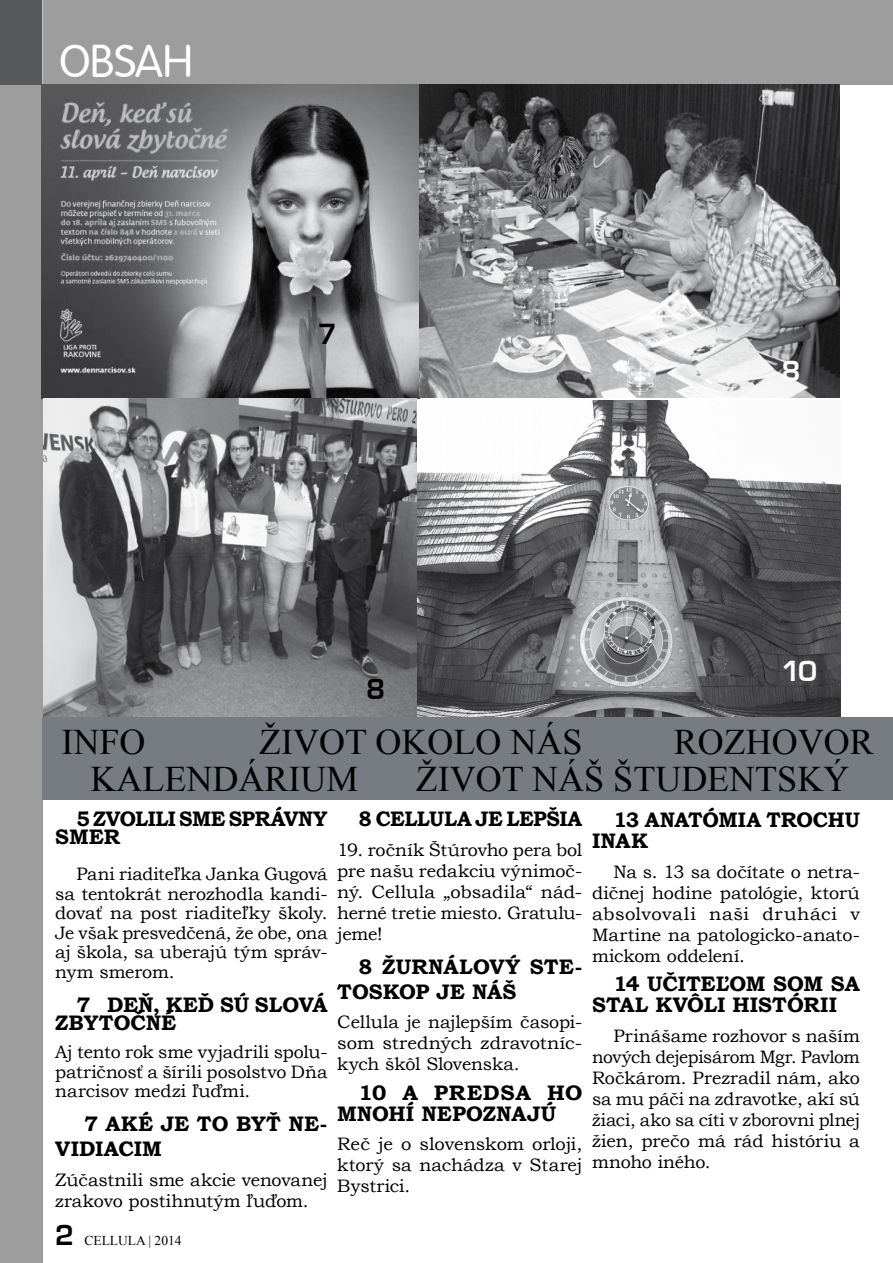
<style>
.page{position:relative;width:893px;height:1263px;background:#fff}
.page>*{position:absolute;margin:0;border:0;box-sizing:border-box;transform-origin:0 0}
.t1{font:45px "Vogue CE";color:#fff}
.t2{font:36px/37.2px "Times New Roman";color:#000}
.t3{font:27px "Euromode CE Bold";color:#fff}
.t4{font:27px "Euromode CE Bold";color:#000}
.t5{font:700 21px/21px "Bookman Old Style";color:#000}
.t6{font:700 21px/18px "Bookman Old Style";letter-spacing:-.02em;color:#000}
.t7{font:18px/21px "Bookman Old Style";letter-spacing:-.005em;color:#000;text-align:justify}
.t8{font:13.5px "Times New Roman";color:#000}
.s1{font-family:"Euromode CE Bold";font-size:27px}
</style>
<div class="page">
<div style="left:43px;top:0;width:850px;height:85px;background:#9e9d9e"></div>
<div style="left:0;top:85px;width:43px;height:1178px;background:#9e9d9e"></div>
<div style="left:0;top:0;width:43px;height:85px;background:#55595c"></div>
<img style="left:417px;top:400px;width:424px;height:316px">
<img style="left:41px;top:84px;width:799px;height:315px">
<img style="left:43px;top:398px;width:373px;height:318px">
<div style="left:42px;top:716px;width:851px;height:83px;background:#777c82"></div>
<h1 class="t1" style="left:60px;top:35px;width:135px">Obsah</h1>
<h3 class="t4" style="left:318px;top:318px;width:21px">7</h3>
<h3 class="t4" style="left:366px;top:673px;width:21px">8</h3>
<h3 class="t3" style="left:782px;top:355px;width:21px">8</h3>
<h3 class="t3" style="left:782px;top:655px;width:37px">10</h3>
<h2 class="t2" style="left:416px;top:722px;width:168px;text-indent:-157px">ŽIVOT OKOLO NÁS<br>ŽIVOT</h2>
<h2 class="t2" style="left:90px;top:722px;width:269px;text-indent:-29px">INFO<br>KALENDÁRIUM</h2>
<h2 class="t2" style="left:674px;top:722px;width:201px">ROZHOVOR</h2>
<h2 class="t2" style="left:532px;top:760px;width:126px">NÁŠ ŠTUDENTSK</h2>
<h2 class="t2" style="left:823px;top:760px;width:27px">Ý</h2>
<p class="t6" style="left:55px;top:810px;width:274px;text-indent:21px">5 ZVOLILI SME SPRÁVNY<br>SMER</p>
<p class="t7" style="left:55px;top:864px;width:274px;line-height:19.5px;text-indent:21px">Pani riaditeľka Janka Gugová sa tentokrát nerozhodla kandi&shy;dovať na post riaditeľky školy.<br>Je však presvedčená, že obe, ona aj škola, sa uberajú tým správ&shy;nym smerom.</p>
<p class="t5" style="left:55px;top:996px;width:271px;line-height:18px;text-indent:21px">7 DEŇ, KEĎ SÚ SLOVÁ<br>ZBYTOČNÉ</p>
<p class="t7" style="left:55px;top:1042px;width:274px;line-height:19.5px">Aj tento rok sme vyjadrili spolu&shy;patričnosť a šírili posolstvo Dňa narcisov medzi ľuďmi.</p>
<p class="t5" style="left:55px;top:1111px;width:274px;line-height:25.2px;text-indent:29px">7 AKÉ JE TO BYŤ NE-<br>VIDIACIM</p>
<p class="t7" style="left:55px;top:1169px;width:274px">Zúčastnili sme akcie venovanej zrakovo postihnutým ľuďom.</p>
<p class="t8" style="left:55px;top:1232px;width:128px"><span class="s1">2</span> CELLULA | 2014</p>
<p class="t6" style="left:359px;top:810px;width:225px">8 CELLULA JE LEPŠIA</p>
<p class="t7" style="left:337px;top:839px;width:247px">19. ročník Štúrovho pera bol pre našu redakciu výnimoč&shy;ný. Cellula „obsadila“ nád&shy;herné tretie miesto. Gratulu&shy;jeme!</p>
<p class="t5" style="left:337px;top:953px;width:247px;line-height:25.2px;text-indent:21px">8 ŽURNÁLOVÝ STE-<br>TOSKOP JE NÁŠ</p>
<p class="t7" style="left:337px;top:1012px;width:247px">Cellula je najlepším časopi&shy;som stredných zdravotníc&shy;kych škôl Slovenska.</p>
<p class="t5" style="left:337px;top:1082px;width:247px;text-indent:21px">10 A PREDSA HO<br>MNOHÍ NEPOZNAJÚ</p>
<p class="t7" style="left:337px;top:1134px;width:247px">Reč je o slovenskom orloji, ktorý sa nachádza v Starej Bystrici.</p>
<p class="t5" style="left:592px;top:809px;width:269px;text-indent:21px">13 ANATÓMIA TROCHU<br>INAK</p>
<p class="t7" style="left:592px;top:861px;width:269px;text-indent:21px">Na s. 13 sa dočítate o netra&shy;dičnej hodine patológie, ktorú absolvovali naši druháci v Martine na patologicko-anato&shy;mickom oddelení.</p>
<p class="t5" style="left:592px;top:973px;width:269px;text-indent:21px">14 UČITEĽOM SOM SA<br>STAL KVÔLI HISTÓRII</p>
<p class="t7" style="left:592px;top:1025px;width:269px;text-indent:21px">Prinášame rozhovor s naším nových dejepisárom Mgr. Pavlom Ročkárom. Prezradil nám, ako sa mu páči na zdravotke, akí sú žiaci, ako sa cíti v zborovni plnej žien, prečo má rád históriu a mnoho iného.</p>
</div>
